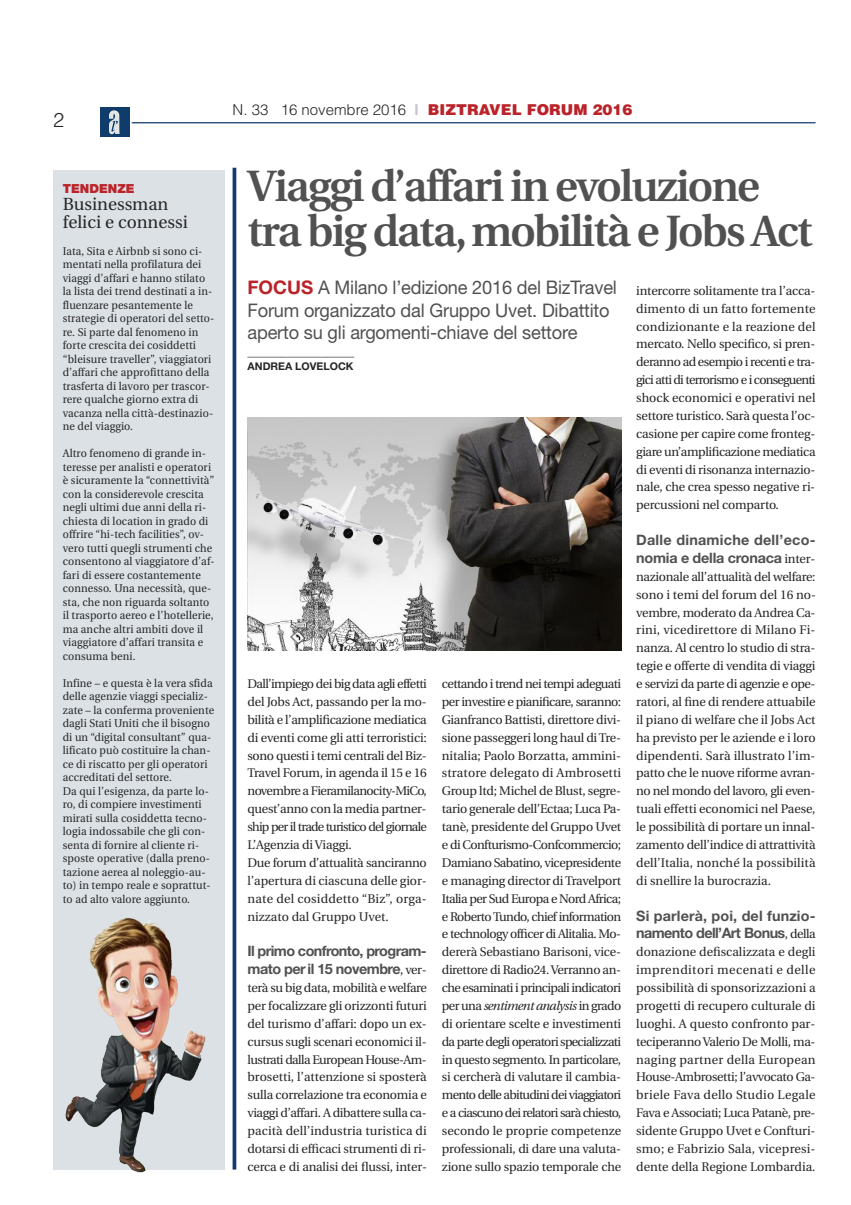
<style>
.page{position:relative;width:851px;height:1205px;background:#fff}
.page>*{position:absolute;margin:0;border:0;box-sizing:border-box;transform-origin:0 0}
.t1{font:600 43.75px/45px "Utopia";letter-spacing:-.04em;color:#525152}
.t2{font:300 20px "Helvetica LT";color:#272627}
.t3{font:18.75px/22.5px "Helvetica Neue LT";letter-spacing:-.01em;color:#525152}
.t4{font:17.5px/17.5px "Utopia";color:#272627}
.t5{font:300 15px "Helvetica LT";color:#272627}
.t6{font:700 14.38px/17.9px "Helvetica Neue LT";letter-spacing:.005em;color:#525152}
.t7{font:700 14.38px/17.9px "Helvetica Neue LT";letter-spacing:-.035em;color:#525152}
.t8{font:700 14.38px/17.9px "Helvetica Neue LT";letter-spacing:.015em;color:#525152}
.t9{font:12.5px/17.9px "Utopia";letter-spacing:-.015em;color:#272627;text-align:justify}
.t10{font:900 12.5px "Helvetica Neue LT";color:#ba2329}
.t11{font:11.25px/13.5px "Utopia";letter-spacing:.01em;color:#272627;scale:.95 1}
.t12{font:700 11.25px "Helvetica Neue LT";color:#272627}
.t13{font:700 10.62px "Helvetica Neue LT";color:#272627}
.s1{font-weight:700;color:#c6c2cf}
.s2{font-weight:900;color:#ba2329}
.s3{font-weight:700;color:#ba2329}
.s4{font-family:"Utopia";font-weight:400;font-size:12.5px;color:#272627}
.s5{font-style:italic}
</style>
<div class="page">
<hr style="left:132px;top:122px;width:683px;height:1px;background:#0f3c6b">
<div style="left:100px;top:108px;width:29px;height:29px;background:#0f3c6b"></div>
<svg style="left:109px;top:110px;width:11px;height:25px"></svg>
<svg style="left:232px;top:168px;width:4px;height:1001px;background:#325880"></svg>
<img style="left:247px;top:417px;width:374px;height:233px">
<div style="left:53px;top:170px;width:171px;height:999px;background:#dbe1e5"></div>
<img style="left:65px;top:918px;width:141px;height:201px">
<h2 class="t2" style="left:53px;top:113px;width:13px">2</h2>
<p class="t10" style="left:63px;top:184px;width:73px">TENDENZE</p>
<h3 class="t4" style="left:63px;top:197px;width:126px">Businessman felici e connessi</h3>
<p class="t11" style="left:63px;top:245px;width:161px">Iata, Sita e Airbnb si sono ci&shy;mentati nella profilatura dei viaggi d’affari e hanno stilato la lista dei trend destinati a in&shy;fluenzare pesantemente le strategie di operatori del setto&shy;re. Si parte dal fenomeno in forte crescita dei cosiddetti “bleisure traveller”, viaggiatori d’affari che approfittano della trasferta di lavoro per trascor&shy;rere qualche giorno extra di vacanza nella città-destinazio&shy;ne del viaggio.</p>
<p class="t11" style="left:63px;top:448px;width:161px">Altro fenomeno di grande in&shy;teresse per analisti e operatori è sicuramente la “connettività” con la considerevole crescita negli ultimi due anni della ri&shy;chiesta di location in grado di offrire “hi-tech facilities”, ov&shy;vero tutti quegli strumenti che consentono al viaggiatore d’af&shy;fari di essere costantemente connesso. Una necessità, que&shy;sta, che non riguarda soltanto il trasporto aereo e l’hotellerie, ma anche altri ambiti dove il viaggiatore d’affari transita e consuma beni.</p>
<p class="t11" style="left:63px;top:677px;width:161px">Infine – e questa è la vera sfida delle agenzie viaggi specializ&shy;zate – la conferma proveniente dagli Stati Uniti che il bisogno di un “digital consultant” qua&shy;lificato può costituire la chan&shy;ce di riscatto per gli operatori accreditati del settore.<br>Da qui l’esigenza, da parte lo&shy;ro, di compiere investimenti mirati sulla cosiddetta tecno&shy;logia indossabile che gli con&shy;senta di fornire al cliente ri&shy;sposte operative (dalla preno&shy;tazione aerea al noleggio-au&shy;to) in tempo reale e soprattut&shy;to ad alto valore aggiunto.</p>
<p class="t5" style="left:232px;top:104px;width:401px">N. 33 16 novembre 2016 <span class="s1">I</span> <span class="s2">BIZTRAVEL FORUM 2016</span></p>
<h1 class="t1" style="left:247px;top:167px;width:566px">Viaggi d’affari in evoluzione tra big data,mobilità e Jobs Act</h1>
<h3 class="t3" style="left:247px;top:278px;width:371px"><span class="s3">FOCUS</span> A Milano l’edizione 2016 del BizTravel<br>Forum organizzato dal Gruppo Uvet. Dibattito aperto su gli argomenti-chiave del settore</h3>
<p class="t12" style="left:247px;top:348px;width:108px">___________________</p>
<p class="t13" style="left:247px;top:362px;width:107px">ANDREA LOVELOCK</p>
<p class="t9" style="left:636px;top:283px;width:181px">intercorre solitamente tra l’acca&shy;dimento di un fatto fortemente condizionante e la reazione del mercato. Nello specifico, si pren&shy;deranno ad esempio i recenti e tra&shy;gici atti di terrorismo e i conseguenti shock economici e operativi nel settore turistico. Sarà questa l’oc&shy;casione per capire come fronteg&shy;giare un’amplificazione mediatica di eventi di risonanza internazio&shy;nale, che crea spesso negative ri&shy;percussioni nel comparto.</p>
<p class="t8" style="left:636px;top:532px;width:181px">Dalle dinamiche dell’eco&shy;nomia e della cronaca <span class="s4">inter-</span></p>
<p class="t9" style="left:636px;top:569px;width:181px">nazionale all’attualità del welfare: sono i temi del forum del 16 no&shy;vembre, moderato da Andrea Ca&shy;rini, vicedirettore di Milano Fi&shy;nanza. Al centro lo studio di stra&shy;tegie e offerte di vendita di viaggi e servizi da parte di agenzie e ope&shy;ratori, al fine di rendere attuabile il piano di welfare che il Jobs Act ha previsto per le aziende e i loro dipendenti. Sarà illustrato l’im&shy;patto che le nuove riforme avran&shy;no nel mondo del lavoro, gli even&shy;tuali effetti economici nel Paese, le possibilità di portare un innal&shy;zamento dell’indice di attrattività dell’Italia, nonché la possibilità di snellire la burocrazia.</p>
<p class="t6" style="left:636px;top:908px;width:181px">Si parlerà, poi, del funzio&shy;namento dell’Art Bonus<span class="s4">, della</span></p>
<p class="t9" style="left:636px;top:944px;width:181px">donazione defiscalizzata e degli imprenditori mecenati e delle possibilità di sponsorizzazioni a progetti di recupero culturale di luoghi. A questo confronto par&shy;teciperannoValerio De Molli, ma&shy;naging partner della European House-Ambrosetti; l’avvocato Ga&shy;briele Fava dello Studio Legale Fava e Associati; Luca Patanè, pre&shy;sidente Gruppo Uvet e Confturi&shy;smo; e Fabrizio Sala, vicepresi&shy;dente della Regione Lombardia.</p>
<p class="t9" style="left:247px;top:676px;width:181px;text-align:left">Dall’impiego dei big data agli effetti del Jobs Act, passando per la mo&shy;bilità e l’amplificazione mediatica di eventi come gli atti terroristici: sono questi i temi centrali del Biz-Travel Forum, in agenda il 15 e 16 novembre a Fieramilanocity-MiCo, quest’anno con la media partner&shy;ship per il trade turistico del giornale L’Agenzia diViaggi.<br>Due forum d’attualità sanciranno l’apertura di ciascuna delle gior&shy;nate del cosiddetto “Biz”, orga&shy;nizzato dal Gruppo Uvet.</p>
<p class="t7" style="left:247px;top:943px;width:181px">Il primo confronto, program&shy;mato per il 15 novembre<span class="s4">, ver-</span></p>
<p class="t9" style="left:247px;top:980px;width:181px">terà su big data, mobilità e welfare per focalizzare gli orizzonti futuri del turismo d’affari: dopo un ex&shy;cursus sugli scenari economici il&shy;lustrati dalla European House-Am&shy;brosetti, l’attenzione si sposterà sulla correlazione tra economia e viaggi d’affari. A dibattere sulla ca&shy;pacità dell’industria turistica di dotarsi di efficaci strumenti di ri&shy;cerca e di analisi dei flussi, inter-</p>
<p class="t9" style="left:442px;top:676px;width:181px">cettando i trend nei tempi adeguati per investire e pianificare, saranno:<br>Gianfranco Battisti, direttore divi&shy;sione passeggeri long haul diTre&shy;nitalia; Paolo Borzatta, ammini&shy;stratore delegato di Ambrosetti Group ltd; Michel de Blust, segre&shy;tario generale dell’Ectaa; Luca Pa&shy;tanè, presidente del Gruppo Uvet e di Confturismo-Confcommercio; Damiano Sabatino, vicepresidente e managing director diTravelport Italia per Sud Europa e Nord Africa; e RobertoTundo, chief information e technology officer di Alitalia. Mo&shy;dererà Sebastiano Barisoni, vice&shy;direttore di Radio24.Verranno an&shy;che esaminati i principali indicatori per una <span class="s5">sentiment analysis</span> in grado di orientare scelte e investimenti da parte degli operatori specializzati in questo segmento. In particolare, si cercherà di valutare il cambia&shy;mento delle abitudini dei viaggiatori e a ciascuno dei relatori sarà chiesto, secondo le proprie competenze professionali, di dare una valuta&shy;zione sullo spazio temporale che</p>
</div>
